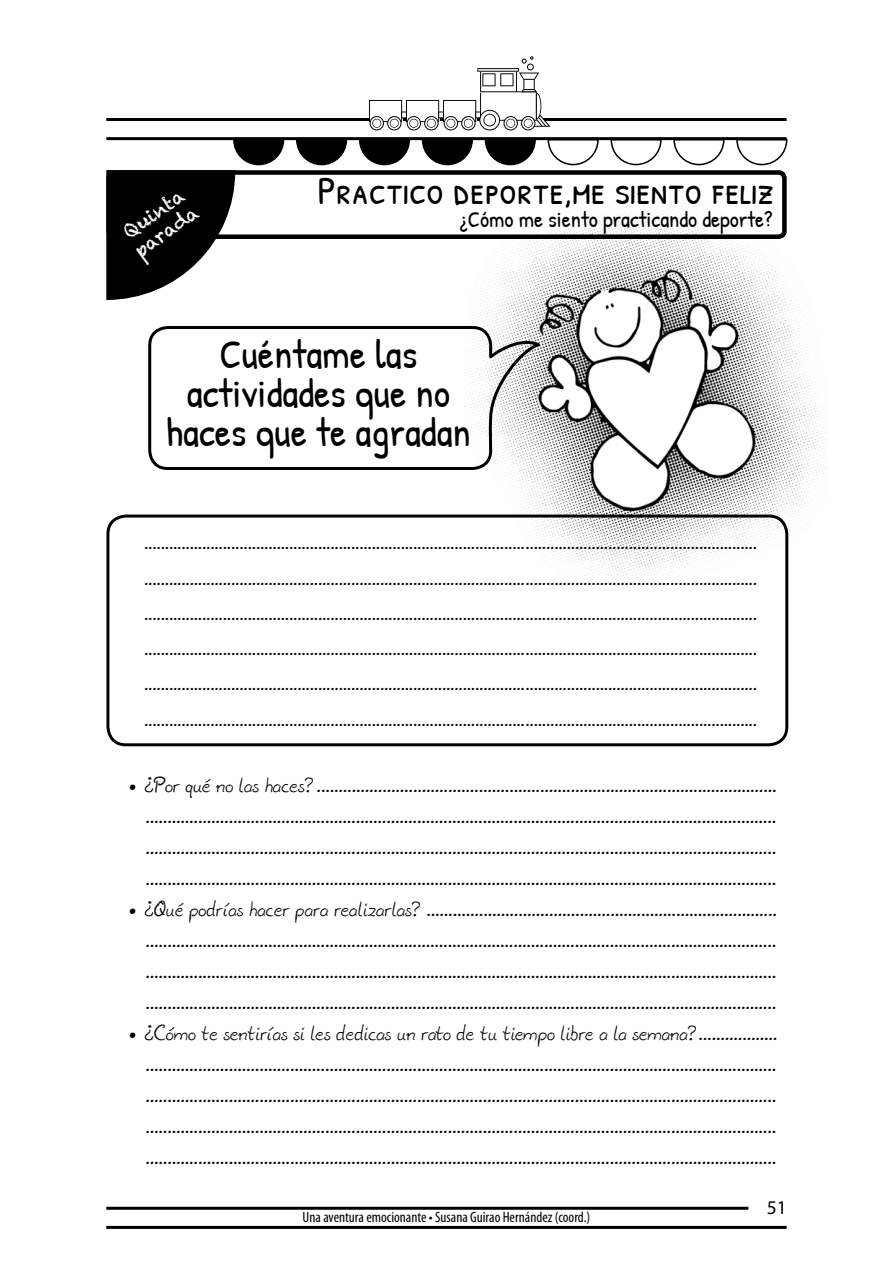
<style>
.page{position:relative;width:893px;height:1263px;background:#fff}
.page>*{position:absolute;margin:0;border:0;box-sizing:border-box;transform-origin:0 0}
.t1{font:40.5px/39px "Patrick Hand";color:#000;text-align:center}
.t2{font:39px "Patrick Hand SC";color:#000}
.t3{font:22.5px "Patrick Hand";color:#000}
.t4{font:20.7px/31px "Julius B Thyssen";color:#000;text-align:justify}
.t5{font:19.5px/35.2px "Julius B Thyssen";color:#000;text-align:justify}
.t6{font:19.5px "Myriad Pro";color:#000}
.t7{font:18.9px/21.9px "Chalkduster";color:#fff}
.t8{font:condensed 15px "Myriad Pro";color:#000}
</style>
<div class="page">
<hr style="left:106px;top:1207px;width:642px;height:3px;background:#000">
<hr style="left:106px;top:1226px;width:681px;height:3px;background:#000">
<svg style="left:295px;top:140px;width:53px;height:26px"></svg>
<svg style="left:358px;top:140px;width:53px;height:26px"></svg>
<svg style="left:421px;top:140px;width:53px;height:26px"></svg>
<svg style="left:484px;top:140px;width:53px;height:26px"></svg>
<svg style="left:547px;top:140px;width:52px;height:26px"></svg>
<svg style="left:610px;top:140px;width:52px;height:26px"></svg>
<svg style="left:673px;top:140px;width:52px;height:26px"></svg>
<svg style="left:735px;top:139px;width:53px;height:27px"></svg>
<hr style="left:106px;top:118px;width:681px;height:3px;background:#000">
<hr style="left:106px;top:137px;width:681px;height:3px;background:#000">
<div style="left:370px;top:117px;width:13px;height:13px;background:#1e1e1e;border-radius:50%"></div>
<div style="left:370px;top:116px;width:14px;height:14px;border:1px solid #000;border-radius:50%"></div>
<div style="left:388px;top:117px;width:13px;height:13px;background:#171717;border-radius:50%"></div>
<div style="left:387px;top:116px;width:14px;height:14px;border:1px solid #000;border-radius:50%"></div>
<div style="left:407px;top:117px;width:13px;height:13px;background:#222;border-radius:50%"></div>
<div style="left:407px;top:116px;width:14px;height:14px;border:1px solid #000;border-radius:50%"></div>
<div style="left:425px;top:117px;width:13px;height:13px;background:#161616;border-radius:50%"></div>
<div style="left:424px;top:116px;width:14px;height:14px;border:1px solid #000;border-radius:50%"></div>
<div style="left:444px;top:116px;width:14px;height:14px;border:1px solid #000;border-radius:50%"></div>
<div style="left:462px;top:117px;width:13px;height:13px;background:#151515;border-radius:50%"></div>
<div style="left:461px;top:116px;width:14px;height:14px;border:1px solid #000;border-radius:50%"></div>
<div style="left:504px;top:117px;width:13px;height:13px;background:#181818;border-radius:50%"></div>
<div style="left:504px;top:116px;width:14px;height:14px;border:1px solid #000;border-radius:50%"></div>
<div style="left:479px;top:110px;width:21px;height:20px;border:1px solid #000;border-radius:50%"></div>
<div style="left:522px;top:117px;width:13px;height:13px;background:#1b1b1b;border-radius:50%"></div>
<div style="left:521px;top:116px;width:14px;height:14px;border:1px solid #000;border-radius:50%"></div>
<svg style="left:369px;top:56px;width:181px;height:72px"></svg>
<img style="left:478px;top:201px;width:350px;height:374px">
<svg style="left:106px;top:138px;width:179px;height:162px"></svg>
<div style="left:106px;top:170px;width:681px;height:69px;border:5px solid #000;border-radius:6px"></div>
<svg style="left:148px;top:324px;width:399px;height:147px"></svg>
<div style="left:106px;top:514px;width:682px;height:232px;border:3px solid #000;border-radius:18px"></div>
<p class="t7" style="left:118px;top:226px;width:75px;rotate:-35deg">Quinta parada</p>
<h2 class="t2" style="left:317px;top:164px;width:459px">Practico deporte,me siento feliz</h2>
<p class="t3" style="left:459px;top:203px;width:315px">¿Cómo me siento practicando deporte?</p>
<h1 class="t1" style="left:166px;top:333px;width:306px">Cuéntame las actividades que no haces que te agradan</h1>
<p class="t5" style="left:144px;top:526px;width:614px">.................................................................................................................................................... .................................................................................................................................................... .................................................................................................................................................... .................................................................................................................................................... .................................................................................................................................................... ....................................................................................................................................................</p>
<p class="t4" style="left:146px;top:770px;width:632px;text-indent:-18px">• ¿Por qué no las haces? ......................................................................................................... ................................................................................................................................................ ................................................................................................................................................ ................................................................................................................................................</p>
<p class="t4" style="left:146px;top:894px;width:633px;text-indent:-18px">• ¿Qué podrías hacer para realizarlas? ................................................................................ ................................................................................................................................................ ................................................................................................................................................ ................................................................................................................................................</p>
<p class="t4" style="left:146px;top:1018px;width:633px;text-indent:-18px">• ¿Cómo te sentirías si les dedicas un rato de tu tiempo libre a la semana? .................. ................................................................................................................................................ ................................................................................................................................................ ................................................................................................................................................ ................................................................................................................................................</p>
<p class="t8" style="left:303px;top:1208px;width:289px">Una aventura emocionante • Susana Guirao Hernández (coord.)</p>
<p class="t6" style="left:767px;top:1195px;width:22px">51</p>
</div>
